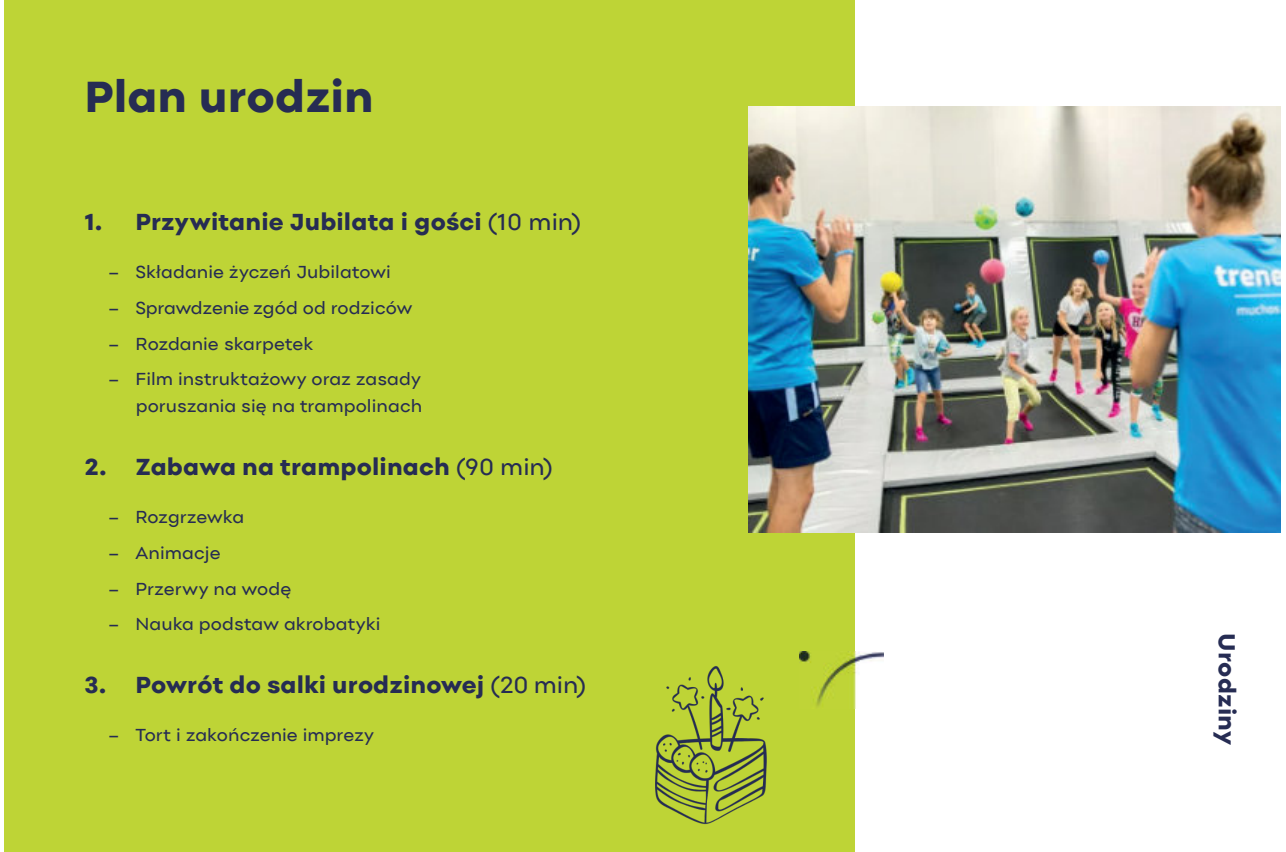
<style>
.page{position:relative;width:1286px;height:852px;background:#fff}
.page>*{position:absolute;margin:0;border:0;box-sizing:border-box;transform-origin:0 0}
.t1{font:800 45px "Point";color:#262c53}
.t2{font:800 24px "Point";letter-spacing:.005em;color:#262c53}
.t3{font:18px/27px "Point";color:#262c53;text-align:right}
.s1{font-weight:400}
</style>
<div class="page">
<div style="left:5px;top:0;width:850px;height:850px;background:#bed436"></div>
<img style="left:749px;top:106px;width:531px;height:425px">
<img style="left:800px;top:651px;width:84px;height:57px">
<img style="left:655px;top:666px;width:112px;height:159px">
<h1 class="t1" style="left:84px;top:80px;width:291px">Plan urodzin</h1>
<h2 class="t2" style="left:84px;top:213px;width:498px">1. Przywitanie Jubilata i gości <span class="s1">(10 min)</span></h2>
<p class="t3" style="left:108px;top:260px;width:284px">– Składanie życzeń Jubilatowi</p>
<p class="t3" style="left:108px;top:296px;width:305px">– Sprawdzenie zgód od rodziców</p>
<p class="t3" style="left:108px;top:331px;width:206px">– Rozdanie skarpetek</p>
<p class="t3" style="left:109px;top:367px;width:315px">– Film instruktażowy oraz zasady poruszania się na trampolinach</p>
<h2 class="t2" style="left:84px;top:457px;width:470px">2. Zabawa na trampolinach <span class="s1">(90 min)</span></h2>
<p class="t3" style="left:108px;top:505px;width:137px">– Rozgrzewka</p>
<p class="t3" style="left:108px;top:540px;width:114px">– Animacje</p>
<p class="t3" style="left:108px;top:576px;width:184px">– Przerwy na wodę</p>
<p class="t3" style="left:108px;top:611px;width:274px">– Nauka podstaw akrobatyki</p>
<h2 class="t2" style="left:84px;top:675px;width:503px">3. Powrót do salki urodzinowej <span class="s1">(20 min)</span></h2>
<p class="t3" style="left:108px;top:723px;width:267px">– Tort i zakończenie imprezy</p>
<h2 class="t2" style="left:1236px;top:632px;width:113px;rotate:90deg">Urodziny</h2>
</div>
